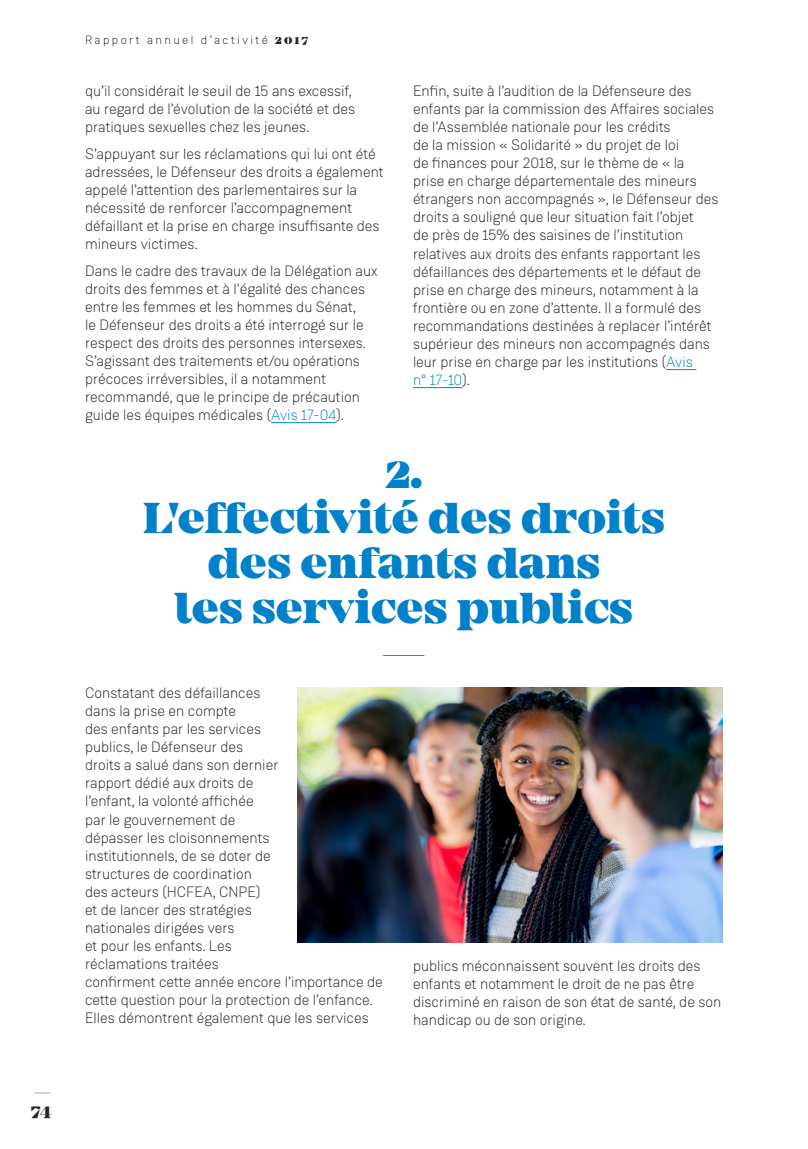
<style>
.page{position:relative;width:808px;height:1149px;background:#fff}
.page>*{position:absolute;margin:0;border:0;box-sizing:border-box;transform-origin:0 0}
.t1{font:900 45px/45px "Mirador";color:#0081c9;text-align:center}
.t2{font:900 18px "Mirador";color:#282827}
.t3{font:300 15px/18px "Weissenhof Grotesk";color:#282827}
.t4{font:300 12px "Weissenhof Grotesk";letter-spacing:.2em;color:#282827}
.s1{font-family:"Mirador";font-weight:900}
.s2{color:#0086cc}
</style>
<div class="page">
<hr style="left:271px;top:422px;width:66px;height:1px;background:#0086cc">
<hr style="left:666px;top:369px;width:30px;height:1px;background:#0086cc">
<hr style="left:413px;top:387px;width:49px;height:1px;background:#0086cc">
<img style="left:298px;top:687px;width:425px;height:255px">
<p class="t2" style="left:31px;top:1099px;width:22px">74</p>
<p class="t4" style="left:85px;top:33px;width:224px">Rapport annuel d’activité <span class="s1">2017</span></p>
<p class="t3" style="left:85px;top:82px;width:272px">qu’il considérait le seuil de 15 ans excessif, au regard de l’évolution de la société et des pratiques sexuelles chez les jeunes.</p>
<p class="t3" style="left:85px;top:144px;width:300px">S’appuyant sur les réclamations qui lui ont été adressées, le Défenseur des droits a également appelé l’attention des parlementaires sur la nécessité de renforcer l’accompagnement défaillant et la prise en charge insuffisante des mineurs victimes.</p>
<p class="t3" style="left:85px;top:261px;width:294px">Dans le cadre des travaux de la Délégation aux droits des femmes et à l'égalité des chances entre les femmes et les hommes du Sénat,<br>le Défenseur des droits a été interrogé sur le respect des droits des personnes intersexes.<br>S’agissant des traitements et/ou opérations précoces irréversibles, il a notamment recommandé, que le principe de précaution guide les équipes médicales (<span class="s2">Avis 17-04</span>).</p>
<p class="t3" style="left:413px;top:82px;width:307px">Enfin, suite à l’audition de la Défenseure des enfants par la commission des Affaires sociales de l’Assemblée nationale pour les crédits<br>de la mission « Solidarité » du projet de loi<br>de finances pour 2018, sur le thème de « la prise en charge départementale des mineurs étrangers non accompagnés », le Défenseur des droits a souligné que leur situation fait l’objet<br>de près de 15% des saisines de l’institution relatives aux droits des enfants rapportant les défaillances des départements et le défaut de prise en charge des mineurs, notamment à la frontière ou en zone d’attente. Il a formulé des recommandations destinées à replacer l’intérêt supérieur des mineurs non accompagnés dans leur prise en charge par les institutions (<span class="s2">Avis<br>n° 17-10</span>).</p>
<h2 class="t1" style="left:143px;top:452px;width:523px">2.<br>L'effectivité des droits des enfants dans<br>les services publics<br>—</h2>
<p class="t3" style="left:85px;top:683px;width:299px">Constatant des défaillances<br>dans la prise en compte<br>des enfants par les services<br>publics, le Défenseur des<br>droits a salué dans son dernier<br>rapport dédié aux droits de<br>l’enfant, la volonté affichée<br>par le gouvernement de<br>dépasser les cloisonnements<br>institutionnels, de se doter de<br>structures de coordination<br>des acteurs (HCFEA, CNPE)<br>et de lancer des stratégies<br>nationales dirigées vers<br>et pour les enfants. Les<br>réclamations traitées<br>confirment cette année encore l’importance de cette question pour la protection de l’enfance.<br>Elles démontrent également que les services</p>
<p class="t3" style="left:413px;top:956px;width:310px">publics méconnaissent souvent les droits des enfants et notamment le droit de ne pas être discriminé en raison de son état de santé, de son handicap ou de son origine.</p>
</div>
